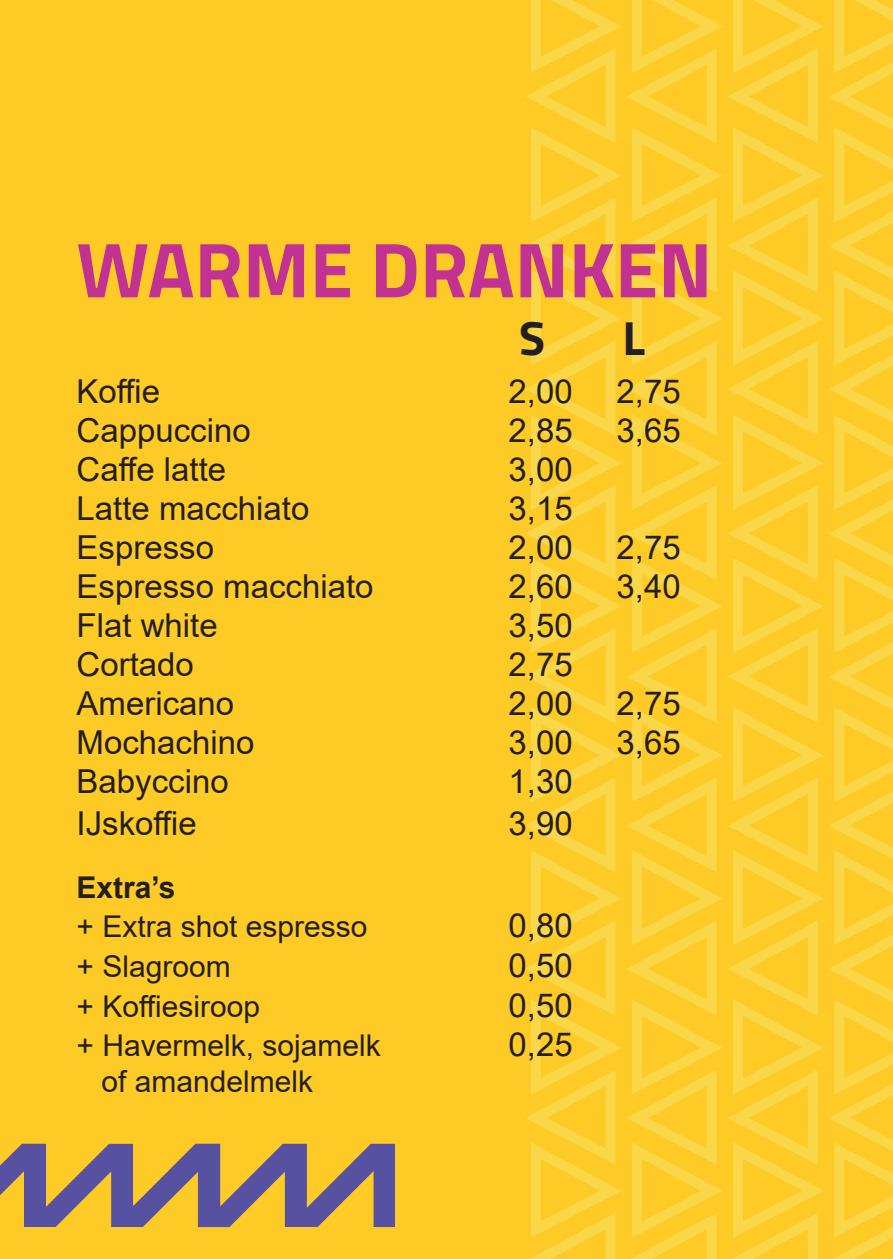
<style>
.page{position:relative;width:893px;height:1259px;background:#fecb26}
.page>*{position:absolute;margin:0;border:0;box-sizing:border-box;transform-origin:0 0}
.t1{font:700 78px "Cairo";color:#c23293}
.t2{font:700 48px "Cairo";color:#231f20}
.t3{font:33px "Arial";color:#231f20}
.t4{font:30px "Arial";color:#231f20}
.t5{font:700 30px "Arial";color:#231f20}
</style>
<div class="page">
<svg style="left:525px;top:441px;width:368px;height:818px"></svg>
<svg style="left:525px;top:0;width:368px;height:441px"></svg>
<svg style="left:0;top:1143px;width:395px;height:84px"></svg>
<p class="t1" style="left:77px;top:206px;width:637px">WARME DRANKEN</p>
<p class="t2" style="left:519px;top:299px;width:28px">S</p>
<p class="t2" style="left:622px;top:299px;width:24px">L</p>
<p class="t3" style="left:77px;top:368px;width:85px">Koffie</p>
<p class="t3" style="left:509px;top:368px;width:66px">2,00</p>
<p class="t3" style="left:617px;top:368px;width:66px">2,75</p>
<p class="t3" style="left:77px;top:407px;width:176px">Cappuccino</p>
<p class="t3" style="left:509px;top:407px;width:66px">2,85</p>
<p class="t3" style="left:617px;top:407px;width:66px">3,65</p>
<p class="t3" style="left:77px;top:446px;width:151px">Caffe latte</p>
<p class="t3" style="left:509px;top:446px;width:66px">3,00</p>
<p class="t3" style="left:77px;top:485px;width:234px">Latte macchiato</p>
<p class="t3" style="left:509px;top:485px;width:66px">3,15</p>
<p class="t3" style="left:77px;top:524px;width:139px">Espresso</p>
<p class="t3" style="left:509px;top:524px;width:66px">2,00</p>
<p class="t3" style="left:617px;top:524px;width:66px">2,75</p>
<p class="t3" style="left:77px;top:563px;width:299px">Espresso macchiato</p>
<p class="t3" style="left:509px;top:563px;width:66px">2,60</p>
<p class="t3" style="left:617px;top:563px;width:66px">3,40</p>
<p class="t3" style="left:77px;top:602px;width:143px">Flat white</p>
<p class="t3" style="left:509px;top:602px;width:66px">3,50</p>
<p class="t3" style="left:77px;top:641px;width:119px">Cortado</p>
<p class="t3" style="left:509px;top:641px;width:66px">2,75</p>
<p class="t3" style="left:77px;top:680px;width:159px">Americano</p>
<p class="t3" style="left:509px;top:680px;width:66px">2,00</p>
<p class="t3" style="left:617px;top:680px;width:66px">2,75</p>
<p class="t3" style="left:77px;top:719px;width:179px">Mochachino</p>
<p class="t3" style="left:509px;top:719px;width:66px">3,00</p>
<p class="t3" style="left:617px;top:719px;width:66px">3,65</p>
<p class="t3" style="left:77px;top:758px;width:154px">Babyccino</p>
<p class="t3" style="left:509px;top:758px;width:66px">1,30</p>
<p class="t3" style="left:77px;top:800px;width:122px">IJskoffie</p>
<p class="t3" style="left:509px;top:800px;width:66px">3,90</p>
<p class="t5" style="left:77px;top:866px;width:100px">Extra’s</p>
<p class="t4" style="left:77px;top:906px;width:292px">+ Extra shot espresso</p>
<p class="t3" style="left:509px;top:903px;width:66px">0,80</p>
<p class="t4" style="left:77px;top:945px;width:156px">+ Slagroom</p>
<p class="t3" style="left:509px;top:942px;width:66px">0,50</p>
<p class="t4" style="left:77px;top:985px;width:185px">+ Koffiesiroop</p>
<p class="t3" style="left:509px;top:982px;width:66px">0,50</p>
<p class="t4" style="left:77px;top:1025px;width:306px">+ Havermelk, sojamelk</p>
<p class="t3" style="left:509px;top:1022px;width:66px">0,25</p>
<p class="t4" style="left:102px;top:1061px;width:213px">of amandelmelk</p>
</div>
